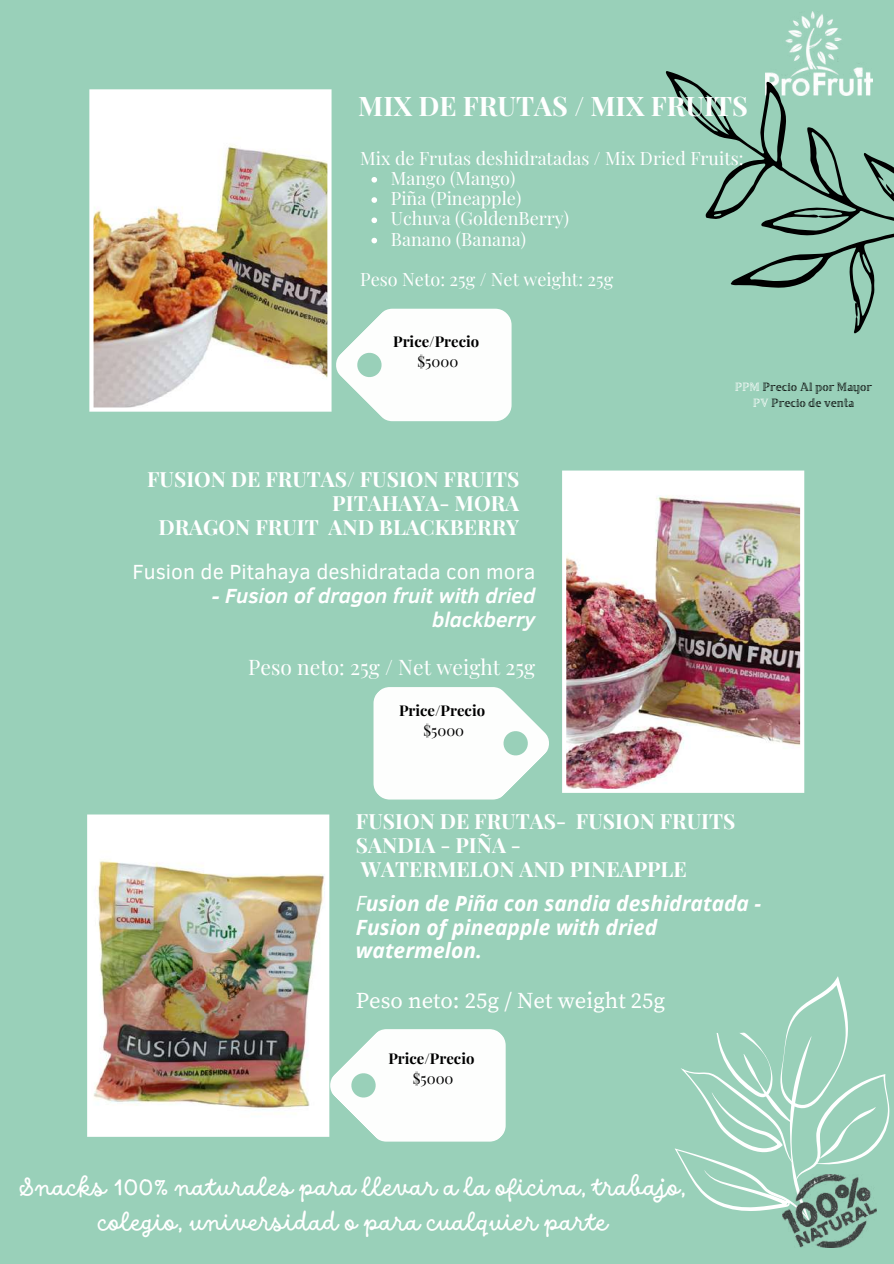
<style>
.page{position:relative;width:894px;height:1264px;background:#fff}
.page>*{position:absolute;margin:0;border:0;box-sizing:border-box;transform-origin:0 0}
.t1{font:700 27px "Playfair Display";color:#fff}
.t2{font:25.5px/34.8px "DO Script Regular";color:#fff;text-align:center}
.t3{font:22.5px "Source Serif Pro";color:#fff}
.t4{font:700 21px/23.7px "Playfair Display";color:#fff;text-align:right}
.t5{font:italic 700 21px/23.7px "Open Sans";color:#fff}
.t6{font:italic 700 21px/23.7px "Clear Sans";color:#fff;text-align:right}
.t7{font:21px "Clear Sans";color:#fff}
.t8{font:21px "Playfair Display";color:#fff}
.t9{font:18px/20.2px "Playfair Display";color:#fff}
.t10{font:700 14.85px "Playfair Display";color:#000}
.t11{font:14.85px "Playfair Display";color:#000}
.t12{font:12px/15.9px "Brixton TC Outline";color:#000;text-align:center}
.s1{color:#fdfefd}
.s2{font-weight:400}
</style>
<div class="page">
<div style="left:0;top:0;width:893px;height:1263px;background:#99d0b9"></div>
<img style="left:89px;top:89px;width:242px;height:322px">
<img style="left:562px;top:470px;width:241px;height:323px">
<img style="left:87px;top:814px;width:242px;height:322px">
<svg style="left:675px;top:976px;width:214px;height:237px"></svg>
<img style="left:781px;top:1174px;width:95px;height:73px">
<svg style="left:665px;top:11px;width:228px;height:323px"></svg>
<svg style="left:848px;top:302px;width:15px;height:15px"></svg>
<svg style="left:675px;top:976px;width:105px;height:56px"></svg>
<svg style="left:329px;top:250px;width:183px;height:172px;fill:#fdfefd"></svg>
<svg style="left:371px;top:177px;width:6px;height:6px"></svg>
<svg style="left:371px;top:197px;width:6px;height:6px"></svg>
<svg style="left:371px;top:217px;width:6px;height:6px"></svg>
<svg style="left:371px;top:238px;width:6px;height:5px"></svg>
<svg style="left:326px;top:687px;width:223px;height:170px"></svg>
<svg style="left:323px;top:970px;width:183px;height:172px;fill:#fdfefd"></svg>
<h1 class="t1" style="left:358px;top:86px;width:391px">MIX DE FRUTAS / MIX FRUITS</h1>
<p class="t9" style="left:390px;top:147px;width:354px;text-indent:-31px">Mix de Frutas deshidratadas / Mix Dried Fruits:<br>Mango (Mango)<br>Piña (Pineapple)<br>Uchuva (GoldenBerry)<br>Banano (Banana)</p>
<p class="t9" style="left:360px;top:268px;width:254px">Peso Neto: 25g / Net weight: 25g</p>
<p class="t10" style="left:393px;top:331px;width:88px">Price/Precio</p>
<p class="t11" style="left:417px;top:351px;width:42px">$5000</p>
<p class="t4" style="left:147px;top:466px;width:373px">FUSION DE FRUTAS/ FUSION FRUITS<br>PITAHAYA- MORA<br>DRAGON FRUIT AND BLACKBERRY</p>
<p class="t7" style="left:132px;top:557px;width:404px">Fusion de Pitahaya deshidratada con mora</p>
<p class="t6" style="left:212px;top:582px;width:325px">- Fusion of dragon fruit with dried blackberry</p>
<p class="t8" style="left:248px;top:652px;width:288px">Peso neto: 25g / Net weight 25g</p>
<p class="t10" style="left:399px;top:700px;width:88px">Price/Precio</p>
<p class="t11" style="left:423px;top:720px;width:42px">$5000</p>
<p class="t12" style="left:734px;top:380px;width:139px"><span class="s1">PPM</span> Precio Al por Mayor<br><span class="s1">PV</span> Precio de venta</p>
<p class="t4" style="left:356px;top:808px;width:381px;text-align:left">FUSION DE FRUTAS- FUSION FRUITS<br>SANDIA - PIÑA -<br>WATERMELON AND PINEAPPLE</p>
<p class="t5" style="left:356px;top:891px;width:407px"><span class="s2">F</span>usion de Piña con sandia deshidratada -<br>Fusion of pineapple with dried watermelon.</p>
<p class="t3" style="left:356px;top:987px;width:310px">Peso neto: 25g / Net weight 25g</p>
<p class="t10" style="left:388px;top:1047px;width:88px">Price/Precio</p>
<p class="t11" style="left:412px;top:1068px;width:42px">$5000</p>
<h2 class="t2" style="left:20px;top:1171px;width:667px">Snacks 100% naturales para llevar a la oficina, trabajo, colegio, universidad o para cualquier parte</h2>
</div>
